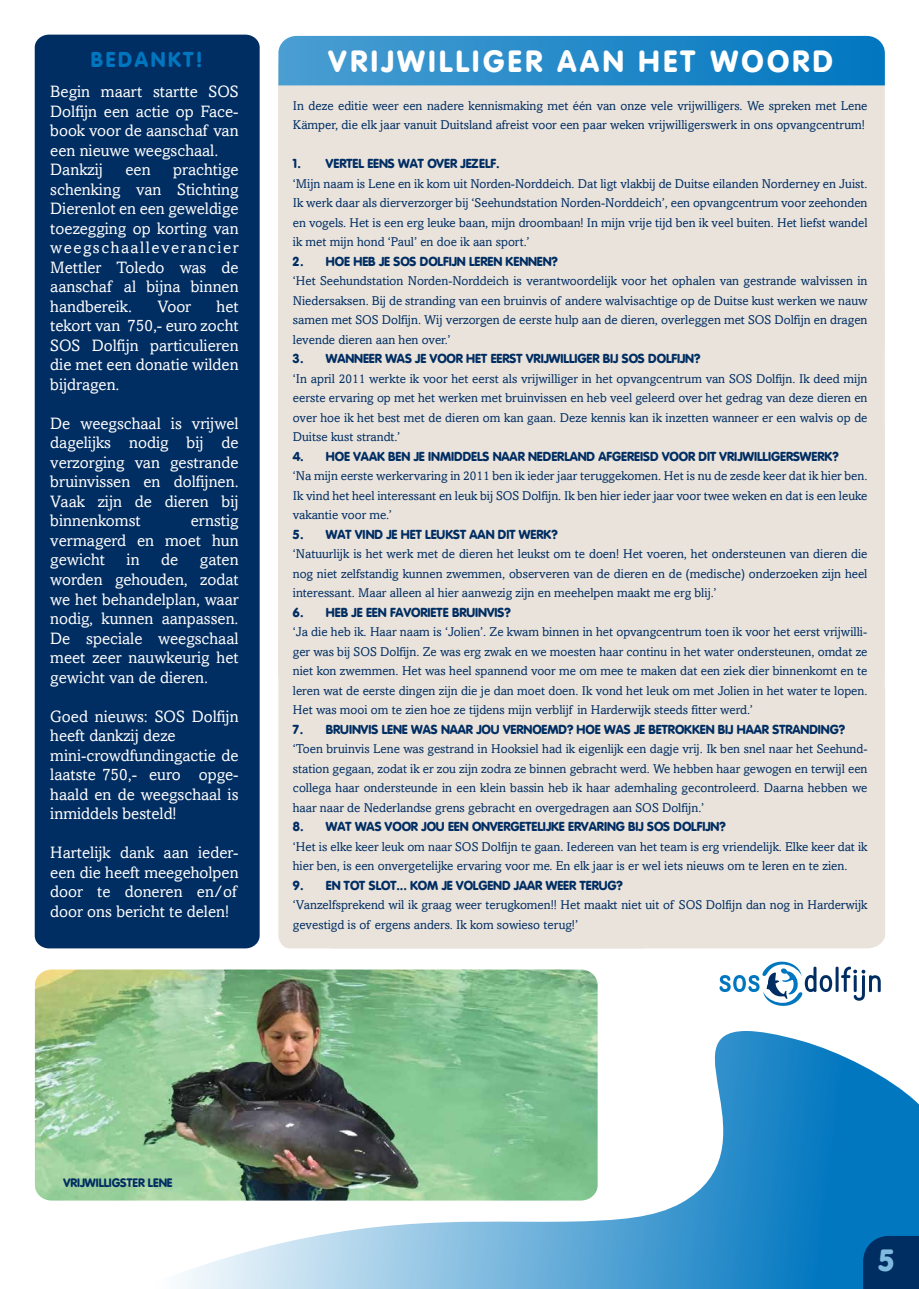
<style>
.page{position:relative;width:919px;height:1289px;background:#fff}
.page>*{position:absolute;margin:0;border:0;box-sizing:border-box;transform-origin:0 0}
.t1{font:700 30px "Vogue";letter-spacing:.12em;color:#fff}
.t2{font:700 30px "Vogue";color:#80bbdf}
.t3{font:700 21px "Vogue";letter-spacing:.13em;color:#0076c0}
.t4{font:16.5px/19.5px "Amasis";color:#fff;text-align:justify}
.t5{font:12.75px/19.5px "Amasis";color:#002d62}
.t6{font:700 12px "Vogue";color:#002d62}
.s1{font-family:"Vogue";font-weight:700}
</style>
<div class="page">
<svg style="left:0;top:1288px;width:918px;height:1px"></svg>
<svg style="left:34px;top:1030px;width:884px;height:258px"></svg>
<svg style="left:863px;top:1235px;width:55px;height:53px;background:#003268"></svg>
<svg style="left:719px;top:961px;width:161px;height:45px"></svg>
<div style="left:278px;top:370px;width:39px;height:235px;background:#e9e3dc"></div>
<div style="left:278px;top:85px;width:39px;height:285px;background:#e9e3dc"></div>
<div style="left:317px;top:538px;width:567px;height:139px;background:#e9e3dc"></div>
<div style="left:317px;top:359px;width:567px;height:179px;background:#e9e3dc"></div>
<div style="left:35px;top:35px;width:225px;height:913px;background:#002d62"></div>
<div style="left:317px;top:85px;width:567px;height:274px;background:#e9e3dc"></div>
<svg style="left:278px;top:36px;width:606px;height:49px;background:#268ac9"></svg>
<img style="left:35px;top:969px;width:562px;height:231px">
<div style="left:278px;top:630px;width:376px;height:318px;background:#e9e3dc"></div>
<div style="left:317px;top:677px;width:568px;height:271px;background:#e9e3dc"></div>
<p class="t3" style="left:91px;top:47px;width:114px">BEDANKT!</p>
<p class="t1" style="left:329px;top:43px;width:505px">VRIJWILLIGER AAN HET WOORD</p>
<p class="t4" style="left:50px;top:82px;width:190px;text-align:left">Begin maart startte SOS<br>Dolfijn een actie op Face&shy;book voor de aanschaf van een nieuwe weegschaal.<br>Dankzij</p>
<p class="t5" style="left:293px;top:96px;width:576px">In deze editie weer een nadere kennismaking met één van onze vele vrijwilligers. We spreken met Lene<br>Kämper, die elk jaar vanuit Duitsland afreist voor een paar weken vrijwilligerswerk in ons opvangcentrum!</p>
<p class="t5" style="left:293px;top:154px;width:576px"><span class="s1">1. VERTEL EENS WAT OVER JEZELF.<br></span>‘Mijn naam is Lene en ik kom uit Norden-Norddeich. Dat ligt vlakbij de Duitse eilanden Norderney en Juist.<br>Ik werk daar als dierverzorger bij ‘Seehundstation Norden-Norddeich’, een opvangcentrum voor zeehonden en vogels. Het is een erg leuke baan, mijn droombaan! In mijn vrije tijd ben ik veel buiten. Het liefst wandel ik met mijn hond ‘Paul’ en doe ik aan sport.’</p>
<p class="t5" style="left:293px;top:251px;width:576px"><span class="s1">2. HOE HEB JE SOS DOLFIJN LEREN KENNEN?<br></span>‘Het Seehundstation Norden-Norddeich is verantwoordelijk voor het ophalen van gestrande walvissen in Niedersaksen. Bij de stranding van een bruinvis of andere walvisachtige op de Duitse kust werken we nauw samen met SOS Dolfijn. Wij verzorgen de eerste hulp aan de dieren, overleggen met SOS Dolfijn en dragen levende dieren aan hen over.’</p>
<p class="t5" style="left:293px;top:349px;width:576px"><span class="s1">3. WANNEER WAS JE VOOR HET EERST VRIJWILLIGER BIJ SOS DOLFIJN?<br></span>‘In april 2011 werkte ik voor het eerst als vrijwilliger in het opvangcentrum van SOS Dolfijn. Ik deed mijn eerste ervaring op met het werken met bruinvissen en heb veel geleerd over het gedrag van deze dieren en over hoe ik het best met de dieren om kan gaan. Deze kennis kan ik inzetten wanneer er een walvis op de Duitse kust strandt.’</p>
<p class="t5" style="left:293px;top:446px;width:576px"><span class="s1">4. HOE VAAK BEN JE INMIDDELS NAAR NEDERLAND AFGEREISD VOOR DIT VRIJWILLIGERSWERK?<br></span>‘Na mijn eerste werkervaring in 2011 ben ik ieder jaar teruggekomen. Het is nu de zesde keer dat ik hier ben.<br>Ik vind het heel interessant en leuk bij SOS Dolfijn. Ik ben hier ieder jaar voor twee weken en dat is een leuke vakantie voor me.’</p>
<p class="t5" style="left:293px;top:524px;width:576px"><span class="s1">5. WAT VIND JE HET LEUKST AAN DIT WERK?<br></span>‘Natuurlijk is het werk met de dieren het leukst om te doen! Het voeren, het ondersteunen van dieren die nog niet zelfstandig kunnen zwemmen, observeren van de dieren en de (medische) onderzoeken zijn heel interessant. Maar alleen al hier aanwezig zijn en meehelpen maakt me erg blij.’</p>
<p class="t5" style="left:293px;top:602px;width:576px"><span class="s1">6. HEB JE EEN FAVORIETE BRUINVIS?<br></span>‘Ja die heb ik. Haar naam is ‘Jolien’. Ze kwam binnen in het opvangcentrum toen ik voor het eerst vrijwilli&shy;ger was bij SOS Dolfijn. Ze was erg zwak en we moesten haar continu in het water ondersteunen, omdat ze niet kon zwemmen. Het was heel spannend voor me om mee te maken dat een ziek dier binnenkomt en te leren wat de eerste dingen zijn die je dan moet doen. Ik vond het leuk om met Jolien in het water te lopen.<br>Het was mooi om te zien hoe ze tijdens mijn verblijf in Harderwijk steeds fitter werd.’</p>
<p class="t5" style="left:293px;top:719px;width:576px"><span class="s1">7. BRUINVIS LENE WAS NAAR JOU VERNOEMD? HOE WAS JE BETROKKEN BIJ HAAR STRANDING? </span>‘Toen bruinvis Lene was gestrand in Hooksiel had ik eigenlijk een dagje vrij. Ik ben snel naar het Seehund&shy;station gegaan, zodat ik er zou zijn zodra ze binnen gebracht werd. We hebben haar gewogen en terwijl een collega haar ondersteunde in een klein bassin heb ik haar ademhaling gecontroleerd. Daarna hebben we haar naar de Nederlandse grens gebracht en overgedragen aan SOS Dolfijn.’</p>
<p class="t5" style="left:293px;top:817px;width:576px"><span class="s1">8. WAT WAS VOOR JOU EEN ONVERGETELIJKE ERVARING BIJ SOS DOLFIJN?<br></span>‘Het is elke keer leuk om naar SOS Dolfijn te gaan. Iedereen van het team is erg vriendelijk. Elke keer dat ik hier ben, is een onvergetelijke ervaring voor me. En elk jaar is er wel iets nieuws om te leren en te zien.</p>
<p class="t5" style="left:293px;top:875px;width:576px"><span class="s1">9. EN TOT SLOT... KOM JE VOLGEND JAAR WEER TERUG?<br></span>‘Vanzelfsprekend wil ik graag weer terugkomen!! Het maakt niet uit of SOS Dolfijn dan nog in Harderwijk gevestigd is of ergens anders. Ik kom sowieso terug!’</p>
<p class="t4" style="left:50px;top:160px;width:190px;text-indent:123px">prachtige schenking van Stichting Dierenlot en een geweldige toezegging op korting van weegschaalleverancier Mettler Toledo was de aanschaf al bijna binnen handbereik.</p>
<p class="t4" style="left:125px;top:160px;width:27px">een</p>
<p class="t4" style="left:50px;top:296px;width:190px;text-indent:166px">het tekort van 750,- euro zocht SOS Dolfijn particulieren die met een donatie wilden bijdragen.</p>
<p class="t4" style="left:50px;top:413px;width:190px">De weegschaal is vrijwel dagelijks nodig bij de verzorging van gestrande bruinvissen en dolfijnen.<br>Vaak zijn de dieren bij binnenkomst</p>
<p class="t4" style="left:157px;top:296px;width:35px">Voor</p>
<p class="t4" style="left:50px;top:511px;width:190px;text-indent:140px">ernstig vermagerd en moet hun gewicht</p>
<p class="t4" style="left:127px;top:550px;width:15px">in</p>
<p class="t4" style="left:161px;top:550px;width:19px">de</p>
<p class="t4" style="left:50px;top:550px;width:190px;text-indent:150px">gaten worden gehouden, zodat we het behandelplan, waar nodig, kunnen aanpassen.<br>De speciale weegschaal meet zeer nauwkeurig het gewicht van de dieren.</p>
<p class="t4" style="left:50px;top:706px;width:190px;text-align:left">Goed nieuws: SOS Dolfijn heeft dankzij deze mini-crowdfundingactie de laatste 750,- euro opge&shy;haald en de weegschaal is inmiddels besteld!</p>
<p class="t4" style="left:50px;top:842px;width:190px">Hartelijk dank aan ieder&shy;een die heeft meegeholpen door te doneren en/of door ons bericht te delen!</p>
<p class="t6" style="left:63px;top:1175px;width:110px">VRIJWILLIGSTER LENE</p>
<p class="t2" style="left:878px;top:1241px;width:19px">5</p>
</div>
